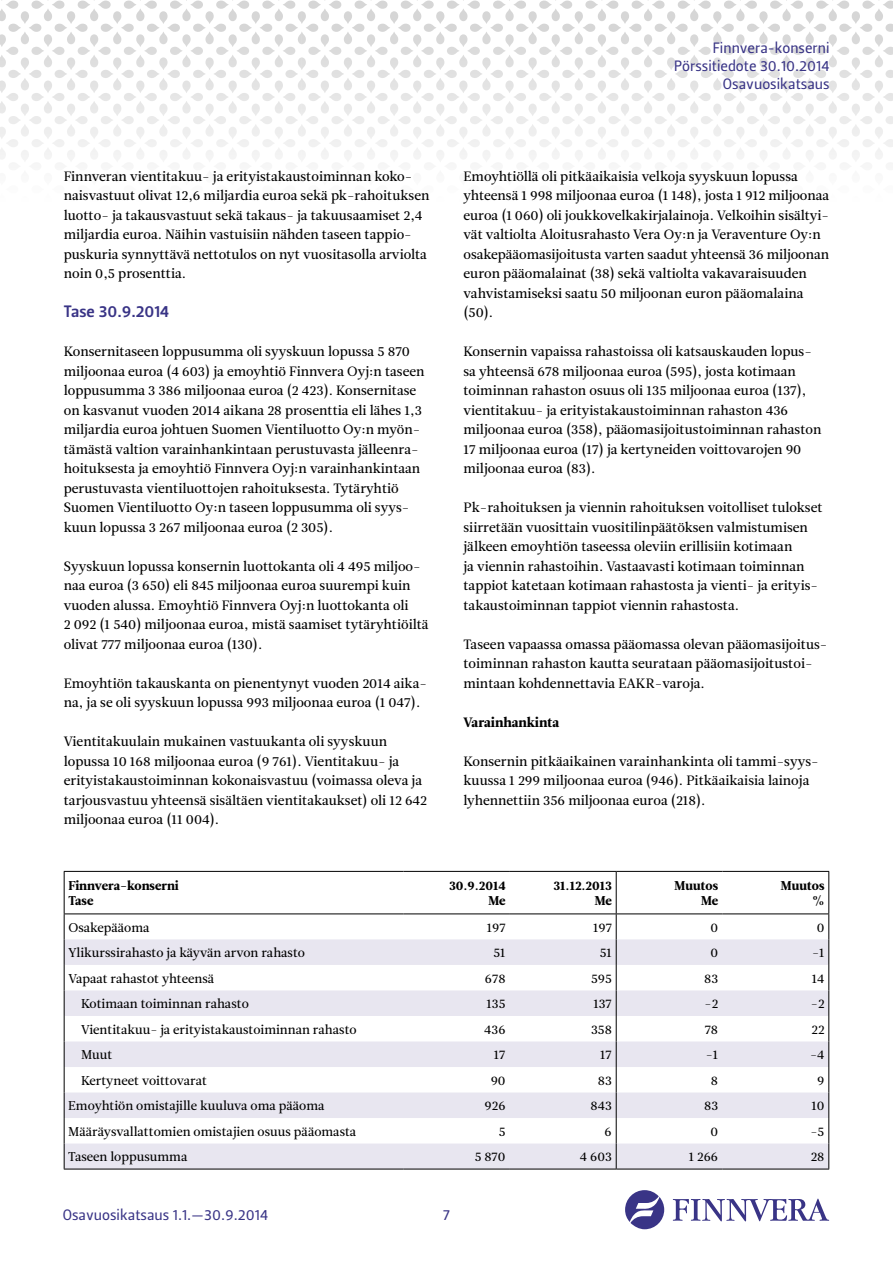
<style>
.page{position:relative;width:893px;height:1263px;background:#fff}
.page>*{position:absolute;margin:0;border:0;box-sizing:border-box;transform-origin:0 0}
.t1{font:16.5px "Leitura Sans Grot 3";color:#393486}
.t2{font:15px/18px "Leitura Sans Grot 2";color:#393486;text-align:right}
.t3{font:13.5px/19.5px "Leitura News Roman 2";color:#000}
.t4{font:13.5px "Leitura News Roman 4";color:#000}
.t5{font:12.75px "Leitura News Roman 2";color:#000}
.t6{font:12.75px/15px "Leitura News Roman 4";color:#000;text-align:right}
</style>
<div class="page">
<svg style="left:0;top:0;width:302px;height:160px"></svg>
<svg style="left:302px;top:0;width:323px;height:160px"></svg>
<svg style="left:625px;top:0;width:268px;height:160px"></svg>
<svg style="left:625px;top:1190px;width:39px;height:39px"></svg>
<svg style="left:673px;top:1198px;width:156px;height:23px"></svg>
<svg style="left:65px;top:939px;width:763px;height:230px;fill:#e8e6f0"></svg>
<hr style="left:616px;top:872px;width:1px;height:41px;background:#000">
<svg style="left:616px;top:914px;width:1px;height:255px"></svg>
<hr style="left:64px;top:871px;width:340px;height:1px;background:#000">
<hr style="left:64px;top:872px;width:1px;height:41px;background:#000">
<hr style="left:404px;top:871px;width:106px;height:1px;background:#000">
<hr style="left:510px;top:871px;width:106px;height:1px;background:#000">
<hr style="left:616px;top:871px;width:106px;height:1px;background:#000">
<hr style="left:722px;top:871px;width:107px;height:1px;background:#000">
<hr style="left:828px;top:872px;width:1px;height:41px;background:#000">
<hr style="left:64px;top:913px;width:340px;height:1px;background:#000">
<hr style="left:404px;top:913px;width:106px;height:1px;background:#000">
<hr style="left:510px;top:913px;width:106px;height:1px;background:#000">
<hr style="left:616px;top:913px;width:106px;height:1px;background:#000">
<hr style="left:722px;top:913px;width:107px;height:1px;background:#000">
<svg style="left:64px;top:914px;width:1px;height:255px"></svg>
<svg style="left:828px;top:914px;width:1px;height:255px"></svg>
<hr style="left:64px;top:1169px;width:340px;height:1px;background:#000">
<hr style="left:404px;top:1169px;width:106px;height:1px;background:#000">
<hr style="left:510px;top:1169px;width:106px;height:1px;background:#000">
<hr style="left:616px;top:1169px;width:106px;height:1px;background:#000">
<hr style="left:722px;top:1169px;width:107px;height:1px;background:#000">
<p class="t3" style="left:64px;top:167px;width:367px">Finnveran vientitakuu- ja erityistakaustoiminnan koko&shy;naisvastuut olivat 12,6 miljardia euroa sekä pk-rahoituksen luotto- ja takausvastuut sekä takaus- ja takuusaamiset 2,4 miljardia euroa. Näihin vastuisiin nähden taseen tappio&shy;puskuria synnyttävä nettotulos on nyt vuositasolla arviolta noin 0,5 prosenttia.</p>
<p class="t1" style="left:64px;top:300px;width:107px">Tase 30.9.2014</p>
<p class="t3" style="left:64px;top:342px;width:362px">Konsernitaseen loppusumma oli syyskuun lopussa 5 870 miljoonaa euroa (4 603) ja emoyhtiö Finnvera Oyj:n taseen loppusumma 3 386 miljoonaa euroa (2 423). Konsernitase on kasvanut vuoden 2014 aikana 28 prosenttia eli lähes 1,3 miljardia euroa johtuen Suomen Vientiluotto Oy:n myön&shy;tämästä valtion varainhankintaan perustuvasta jälleenra&shy;hoituksesta ja emoyhtiö Finnvera Oyj:n varainhankintaan perustuvasta vientiluottojen rahoituksesta. Tytäryhtiö Suomen Vientiluotto Oy:n taseen loppusumma oli syys&shy;kuun lopussa 3 267 miljoonaa euroa (2 305).</p>
<p class="t3" style="left:64px;top:557px;width:366px">Syyskuun lopussa konsernin luottokanta oli 4 495 miljoo&shy;naa euroa (3 650) eli 845 miljoonaa euroa suurempi kuin vuoden alussa. Emoyhtiö Finnvera Oyj:n luottokanta oli<br>2 092 (1 540) miljoonaa euroa, mistä saamiset tytäryhtiöiltä olivat 777 miljoonaa euroa (130).</p>
<p class="t3" style="left:64px;top:673px;width:365px">Emoyhtiön takauskanta on pienentynyt vuoden 2014 aika&shy;na, ja se oli syyskuun lopussa 993 miljoonaa euroa (1 047).</p>
<p class="t3" style="left:64px;top:732px;width:365px">Vientitakuulain mukainen vastuukanta oli syyskuun lopussa 10 168 miljoonaa euroa (9 761). Vientitakuu- ja erityistakaustoiminnan kokonaisvastuu (voimassa oleva ja tarjousvastuu yhteensä sisältäen vientitakaukset) oli 12 642 miljoonaa euroa (11 004).</p>
<p class="t2" style="left:674px;top:39px;width:157px">Finnvera-konserni<br>Pörssitiedote 30.10.2014<br>Osavuosikatsaus</p>
<p class="t3" style="left:463px;top:166px;width:367px">Emoyhtiöllä oli pitkäaikaisia velkoja syyskuun lopussa yhteensä 1 998 miljoonaa euroa (1 148), josta 1 912 miljoonaa euroa (1 060) oli joukkovelkakirjalainoja. Velkoihin sisältyi&shy;vät valtiolta Aloitusrahasto Vera Oy:n ja Veraventure Oy:n osakepääomasijoitusta varten saadut yhteensä 36 miljoonan euron pääomalainat (38) sekä valtiolta vakavaraisuuden vahvistamiseksi saatu 50 miljoonan euron pääomalaina (50).</p>
<p class="t3" style="left:463px;top:342px;width:359px">Konsernin vapaissa rahastoissa oli katsauskauden lopus&shy;sa yhteensä 678 miljoonaa euroa (595), josta kotimaan toiminnan rahaston osuus oli 135 miljoonaa euroa (137), vientitakuu- ja erityistakaustoiminnan rahaston 436 miljoonaa euroa (358), pääomasijoitustoiminnan rahaston 17 miljoonaa euroa (17) ja kertyneiden voittovarojen 90 miljoonaa euroa (83).</p>
<p class="t3" style="left:463px;top:498px;width:361px">Pk-rahoituksen ja viennin rahoituksen voitolliset tulokset siirretään vuosittain vuositilinpäätöksen valmistumisen jälkeen emoyhtiön taseessa oleviin erillisiin kotimaan<br>ja viennin rahastoihin. Vastaavasti kotimaan toiminnan tappiot katetaan kotimaan rahastosta ja vienti- ja erityis&shy;takaustoiminnan tappiot viennin rahastosta.</p>
<p class="t3" style="left:463px;top:634px;width:365px">Taseen vapaassa omassa pääomassa olevan pääomasijoitus&shy;toiminnan rahaston kautta seurataan pääomasijoitustoi&shy;mintaan kohdennettavia EAKR-varoja.</p>
<p class="t4" style="left:463px;top:714px;width:97px">Varainhankinta</p>
<p class="t3" style="left:463px;top:751px;width:357px">Konsernin pitkäaikainen varainhankinta oli tammi-syys&shy;kuussa 1 299 miljoonaa euroa (946). Pitkäaikaisia lainoja lyhennettiin 356 miljoonaa euroa (218).</p>
<p class="t6" style="left:68px;top:878px;width:112px;text-align:left">Finnvera-konserni<br>Tase</p>
<p class="t6" style="left:449px;top:878px;width:58px">30.9.2014<br>Me</p>
<p class="t6" style="left:553px;top:878px;width:60px">31.12.2013<br>Me</p>
<p class="t6" style="left:674px;top:878px;width:46px">Muutos<br>Me</p>
<p class="t6" style="left:780px;top:878px;width:46px">Muutos %</p>
<p class="t5" style="left:68px;top:920px;width:83px">Osakepääoma</p>
<p class="t5" style="left:487px;top:920px;width:20px">197</p>
<p class="t5" style="left:593px;top:920px;width:20px">197</p>
<p class="t5" style="left:711px;top:920px;width:9px">0</p>
<p class="t5" style="left:817px;top:920px;width:9px">0</p>
<p class="t5" style="left:68px;top:945px;width:238px">Ylikurssirahasto ja käyvän arvon rahasto</p>
<p class="t5" style="left:493px;top:945px;width:14px">51</p>
<p class="t5" style="left:600px;top:945px;width:14px">51</p>
<p class="t5" style="left:711px;top:945px;width:9px">0</p>
<p class="t5" style="left:812px;top:945px;width:14px">-1</p>
<p class="t5" style="left:68px;top:971px;width:147px">Vapaat rahastot yhteensä</p>
<p class="t5" style="left:485px;top:971px;width:22px">678</p>
<p class="t5" style="left:591px;top:971px;width:22px">595</p>
<p class="t5" style="left:704px;top:971px;width:16px">83</p>
<p class="t5" style="left:812px;top:971px;width:14px">14</p>
<p class="t5" style="left:81px;top:996px;width:169px">Kotimaan toiminnan rahasto</p>
<p class="t5" style="left:487px;top:996px;width:20px">135</p>
<p class="t5" style="left:593px;top:996px;width:20px">137</p>
<p class="t5" style="left:705px;top:996px;width:15px">-2</p>
<p class="t5" style="left:811px;top:996px;width:15px">-2</p>
<p class="t5" style="left:81px;top:1022px;width:277px">Vientitakuu- ja erityistakaustoiminnan rahasto</p>
<p class="t5" style="left:484px;top:1022px;width:23px">436</p>
<p class="t5" style="left:591px;top:1022px;width:22px">358</p>
<p class="t5" style="left:705px;top:1022px;width:15px">78</p>
<p class="t5" style="left:811px;top:1022px;width:15px">22</p>
<p class="t5" style="left:81px;top:1047px;width:33px">Muut</p>
<p class="t5" style="left:494px;top:1047px;width:13px">17</p>
<p class="t5" style="left:600px;top:1047px;width:13px">17</p>
<p class="t5" style="left:706px;top:1047px;width:14px">-1</p>
<p class="t5" style="left:810px;top:1047px;width:16px">-4</p>
<p class="t5" style="left:81px;top:1073px;width:127px">Kertyneet voittovarat</p>
<p class="t5" style="left:491px;top:1073px;width:16px">90</p>
<p class="t5" style="left:598px;top:1073px;width:16px">83</p>
<p class="t5" style="left:711px;top:1073px;width:9px">8</p>
<p class="t5" style="left:817px;top:1073px;width:9px">9</p>
<p class="t5" style="left:68px;top:1098px;width:258px">Emoyhtiön omistajille kuuluva oma pääoma</p>
<p class="t5" style="left:485px;top:1098px;width:22px">926</p>
<p class="t5" style="left:591px;top:1098px;width:23px">843</p>
<p class="t5" style="left:704px;top:1098px;width:16px">83</p>
<p class="t5" style="left:811px;top:1098px;width:15px">10</p>
<p class="t5" style="left:68px;top:1124px;width:290px">Määräysvallattomien omistajien osuus pääomasta</p>
<p class="t5" style="left:499px;top:1124px;width:8px">5</p>
<p class="t5" style="left:605px;top:1124px;width:9px">6</p>
<p class="t5" style="left:710px;top:1124px;width:9px">0</p>
<p class="t5" style="left:810px;top:1124px;width:15px">-5</p>
<p class="t5" style="left:68px;top:1149px;width:121px">Taseen loppusumma</p>
<p class="t5" style="left:475px;top:1149px;width:32px">5 870</p>
<p class="t5" style="left:580px;top:1149px;width:33px">4 603</p>
<p class="t5" style="left:689px;top:1149px;width:31px">1 266</p>
<p class="t5" style="left:811px;top:1149px;width:15px">28</p>
<p class="t2" style="left:63px;top:1206px;width:207px">Osavuosikatsaus 1.1.—30.9.2014</p>
<p class="t2" style="left:443px;top:1206px;width:8px">7</p>
</div>
